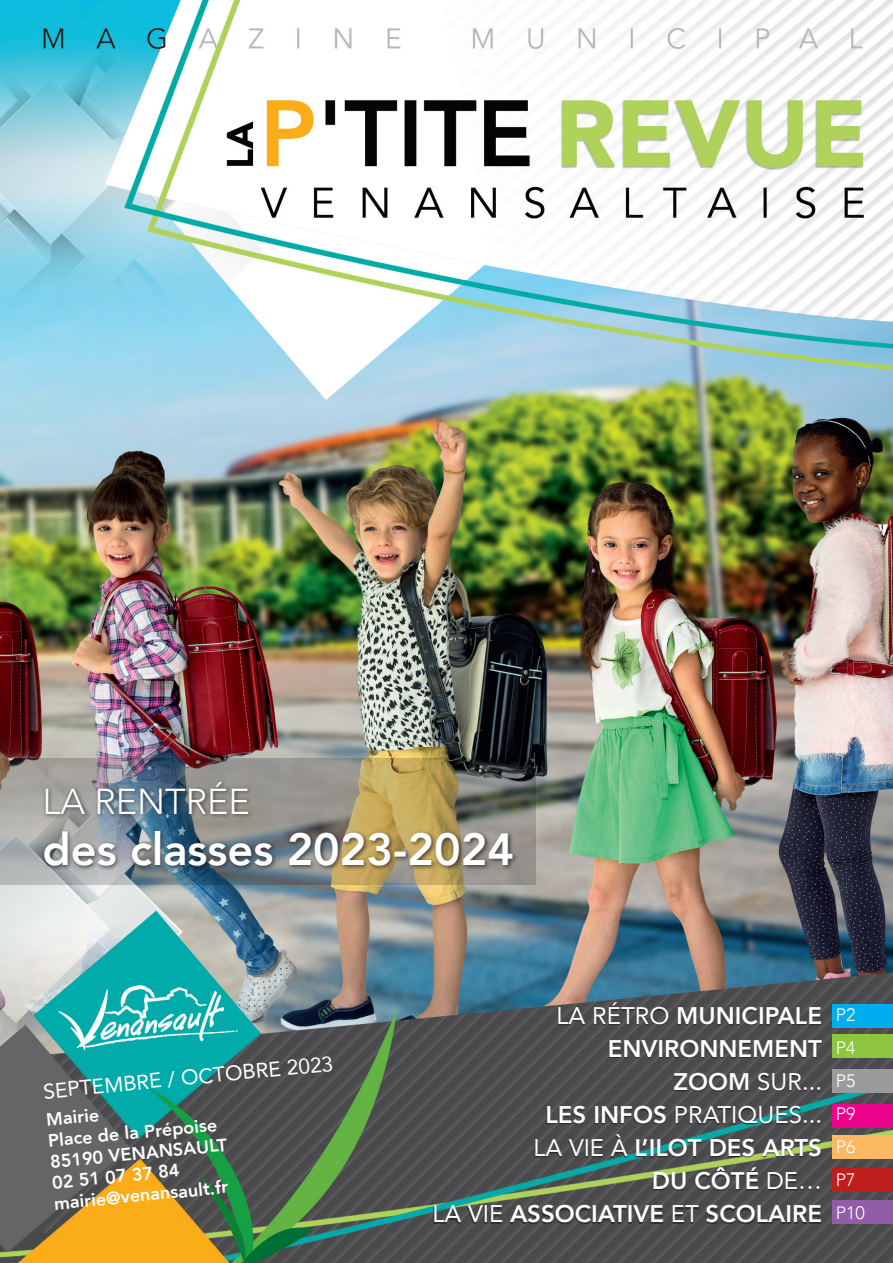
<style>
.page{position:relative;width:893px;height:1263px;background:#fff}
.page>*{position:absolute;margin:0;border:0;box-sizing:border-box;transform-origin:0 0}
.t1{font:800 45px "Avenir";color:#fff}
.t2{font:300 36px "Avenir";color:#fff}
.t3{font:800 24px/33px "Avenir";color:#fff;text-align:right}
.t4{font:21px "Avenir";color:#fff}
.t5{font:800 18px/20.9px "Avenir";color:#fff}
.t6{font:300 18px/33px "Avenir";color:#fff}
.s1{font-weight:400}
</style>
<div class="page">
<img style="left:0;top:0;width:893px;height:1263px">
<div style="left:832px;top:1168px;width:61px;height:24px;background:#bf1e1c"></div>
<div style="left:832px;top:1200px;width:61px;height:23px;background:#925ca6"></div>
<div style="left:832px;top:1136px;width:61px;height:23px;background:#fcb961"></div>
<div style="left:832px;top:1104px;width:61px;height:23px;background:#ed028c"></div>
<div style="left:832px;top:1069px;width:61px;height:23px;background:#999b9d"></div>
<div style="left:832px;top:1035px;width:61px;height:23px;background:#8cc63e"></div>
<div style="left:832px;top:1004px;width:61px;height:23px;background:#00aeef"></div>
<div style="left:433px;top:1003px;width:389px;height:221px;background:#231f20;opacity:.75"></div>
<img style="left:0;top:758px;width:536px;height:126px">
<div style="left:41px;top:778px;width:478px;height:93px;background:#231f20;opacity:.75"></div>
<h2 class="t2" style="left:43px;top:780px;width:209px">LA RENTRÉE</h2>
<h1 class="t1" style="left:43px;top:814px;width:473px">des classes 2023-2024</h1>
<p class="t4" style="left:42px;top:1073px;width:293px;rotate:-5deg">SEPTEMBRE / OCTOBRE 2023</p>
<p class="t5" style="left:45px;top:1109px;width:179px;rotate:-5deg">Mairie<br>Place de la Prépoise<br>85190 VENANSAULT<br>02 51 07 37 84 mairie@venansault.fr</p>
<p class="t3" style="left:433px;top:999px;width:391px"><span class="s1">LA RÉTRO</span> MUNICIPALE<br>ENVIRONNEMENT<br>ZOOM <span class="s1">SUR...<br></span>LES INFOS <span class="s1">PRATIQUES...<br>LA VIE À</span> L’ILOT DES ARTS<br>DU CÔTÉ <span class="s1">DE…<br>LA VIE</span> ASSOCIATIVE <span class="s1">ET</span> SCOLAIRE</p>
<p class="t6" style="left:836px;top:998px;width:31px">P2<br>P4<br>P5<br>P9<br>P6<br>P7<br>P10</p>
</div>
